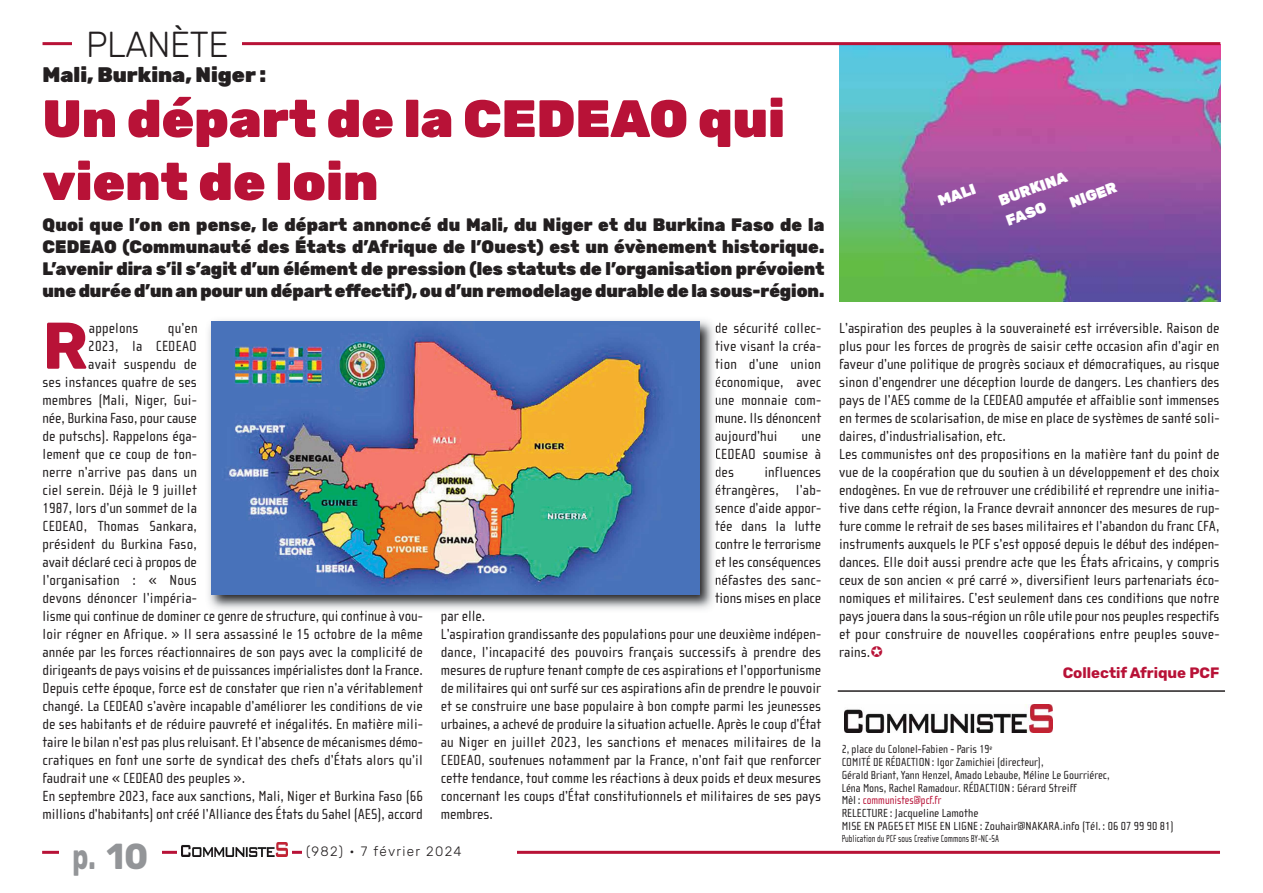
<style>
.page{position:relative;width:1263px;height:893px;background:#fff}
.page>*{position:absolute;margin:0;border:0;box-sizing:border-box;transform-origin:0 0}
.t1{font:700 65.85px "Rubik";color:#b81237}
.t2{font:900 52.5px/63px "Rubik";color:#b81237}
.t3{font:300 36px "Rubik";letter-spacing:-.015em;color:#231f20;scale:.95 1}
.t4{font:700 36px "Rubik";color:#939598;scale:.7 1}
.t5{font:900 21px "Rubik";color:#231f20}
.t6{font:900 18px/22px "Rubik";letter-spacing:-.005em;color:#231f20;text-align:justify;scale:.95 1}
.t7{font:15px/18px "Cholla Sans";color:#231f20;text-align:justify}
.t8{font:900 15px/21.3px "Rubik";color:#fff}
.t9{font:700 15px "Rubik";color:#b81237}
.t10{font:300 13.5px "Rubik";letter-spacing:.095em;color:#231f20}
.t11{font:12px/12.8px "Cholla Sans";color:#231f20;scale:.95 1}
.t12{font:10.5px "Cholla Sans";color:#231f20;scale:.8 1}
.s1{color:#b81237}
</style>
<div class="page">
<img style="left:839px;top:45px;width:381px;height:256px">
<hr style="left:42px;top:851px;width:1178px;height:3px;background:#b81237">
<hr style="left:43px;top:42px;width:1177px;height:3px;background:#b81237">
<div style="left:60px;top:835px;width:102px;height:46px;background:#fff"></div>
<div style="left:177px;top:842px;width:114px;height:19px;background:#fff"></div>
<img style="left:182px;top:843px;width:105px;height:14px">
<div style="left:302px;top:843px;width:215px;height:17px;background:#fff"></div>
<div style="left:73px;top:23px;width:169px;height:51px;background:#fff"></div>
<hr style="left:838px;top:690px;width:387px;height:2px;background:#231f20">
<img style="left:844px;top:705px;width:208px;height:27px">
<img style="left:208px;top:320px;width:510px;height:293px">
<svg style="left:716px;top:322px;width:3px;height:11px"></svg>
<svg style="left:715px;top:341px;width:4px;height:10px"></svg>
<svg style="left:715px;top:359px;width:4px;height:10px"></svg>
<img style="left:716px;top:376px;width:3px;height:14px">
<svg style="left:716px;top:395px;width:3px;height:10px"></svg>
<svg style="left:716px;top:412px;width:3px;height:11px"></svg>
<svg style="left:715px;top:431px;width:4px;height:28px"></svg>
<svg style="left:716px;top:467px;width:3px;height:10px"></svg>
<img style="left:716px;top:484px;width:3px;height:14px">
<svg style="left:716px;top:503px;width:3px;height:10px"></svg>
<svg style="left:715px;top:520px;width:4px;height:11px"></svg>
<svg style="left:716px;top:539px;width:3px;height:10px"></svg>
<svg style="left:716px;top:556px;width:3px;height:11px"></svg>
<svg style="left:716px;top:574px;width:3px;height:11px"></svg>
<svg style="left:715px;top:593px;width:4px;height:10px"></svg>
<img style="left:442px;top:611px;width:42px;height:2px">
<img style="left:212px;top:322px;width:488px;height:272px">
<h3 class="t3" style="left:86px;top:23px;width:151px">PLANÈTE</h3>
<h3 class="t5" style="left:43px;top:62px;width:225px">Mali, Burkina, Niger :</h3>
<h2 class="t2" style="left:43px;top:88px;width:744px">Un départ de la CEDEAO qui vient de loin</h2>
<p class="t6" style="left:43px;top:213px;width:824px">Quoi que l’on en pense, le départ annoncé du Mali, du Niger et du Burkina Faso de la CEDEAO (Communauté des États d’Afrique de l’Ouest) est un évènement historique.<br>L’avenir dira s’il s’agit d’un élément de pression (les statuts de l’organisation prévoient une durée d’un an pour un départ effectif), ou d’un remodelage durable de la sous-région.</p>
<h1 class="t1" style="left:43px;top:307px;width:47px">R</h1>
<p class="t7" style="left:89px;top:320px;width:51px">appelons</p>
<p class="t7" style="left:168px;top:320px;width:31px">qu’en</p>
<p class="t7" style="left:88px;top:338px;width:110px">2023, la CEDEAO</p>
<p class="t7" style="left:88px;top:356px;width:110px">avait suspendu de</p>
<p class="t7" style="left:43px;top:374px;width:156px">ses instances quatre de ses</p>
<p class="t7" style="left:43px;top:392px;width:156px">membres (Mali, Niger, Gui-</p>
<p class="t7" style="left:43px;top:410px;width:156px">née, Burkina Faso, pour cause</p>
<p class="t7" style="left:43px;top:428px;width:156px">de putschs). Rappelons éga-</p>
<p class="t7" style="left:43px;top:446px;width:156px">lement que ce coup de ton-</p>
<p class="t7" style="left:43px;top:464px;width:156px">nerre n’arrive pas dans un</p>
<p class="t7" style="left:43px;top:482px;width:156px">ciel serein. Déjà le 9 juillet</p>
<p class="t7" style="left:43px;top:500px;width:156px">1987, lors d’un sommet de la</p>
<p class="t7" style="left:43px;top:518px;width:156px">CEDEAO, Thomas Sankara,</p>
<p class="t7" style="left:43px;top:536px;width:156px">président du Burkina Faso,</p>
<p class="t7" style="left:43px;top:554px;width:156px">avait déclaré ceci à propos de</p>
<p class="t7" style="left:43px;top:572px;width:156px">l’organisation : « Nous</p>
<p class="t7" style="left:43px;top:590px;width:156px">devons dénoncer l’impéria-</p>
<p class="t7" style="left:43px;top:608px;width:382px">lisme qui continue de dominer ce genre de structure, qui continue à vou-</p>
<p class="t7" style="left:43px;top:626px;width:382px">loir régner en Afrique. » Il sera assassiné le 15 octobre de la même</p>
<p class="t7" style="left:43px;top:644px;width:382px">année par les forces réactionnaires de son pays avec la complicité de</p>
<p class="t7" style="left:43px;top:662px;width:382px">dirigeants de pays voisins et de puissances impérialistes dont la France.</p>
<p class="t7" style="left:43px;top:680px;width:382px">Depuis cette époque, force est de constater que rien n’a véritablement</p>
<p class="t7" style="left:43px;top:698px;width:382px">changé. La CEDEAO s’avère incapable d’améliorer les conditions de vie</p>
<p class="t7" style="left:43px;top:716px;width:382px">de ses habitants et de réduire pauvreté et inégalités. En matière mili-</p>
<p class="t7" style="left:43px;top:734px;width:382px">taire le bilan n’est pas plus reluisant. Et l’absence de mécanismes démo-</p>
<p class="t7" style="left:43px;top:752px;width:382px">cratiques en font une sorte de syndicat des chefs d’États alors qu’il</p>
<p class="t7" style="left:43px;top:770px;width:204px">faudrait une « CEDEAO des peuples ».</p>
<p class="t7" style="left:43px;top:788px;width:382px">En septembre 2023, face aux sanctions, Mali, Niger et Burkina Faso (66</p>
<p class="t7" style="left:43px;top:806px;width:382px">millions d’habitants) ont créé l’Alliance des États du Sahel (AES), accord</p>
<p class="t7" style="left:715px;top:320px;width:108px">de sécurité collec&shy;tive visant la créa&shy;tion d’une union économique, avec une monnaie com&shy;mune. Ils dénoncent aujourd’hui</p>
<p class="t7" style="left:715px;top:428px;width:108px;text-indent:87px">une CEDEAO soumise à des</p>
<p class="t7" style="left:715px;top:464px;width:108px;text-indent:49px">influences étrangères, l’ab&shy;sence d’aide appor&shy;tée dans la lutte contre le terrorisme et les conséquences néfastes des sanc&shy;tions mises en place</p>
<p class="t7" style="left:441px;top:608px;width:382px;text-align:left">par elle.<br>L’aspiration grandissante des populations pour une deuxième indépen&shy;dance, l’incapacité des pouvoirs français successifs à prendre des mesures de rupture tenant compte de ces aspirations et l’opportunisme de militaires qui ont surfé sur ces aspirations afin de prendre le pouvoir et se construire une base populaire à bon compte parmi les jeunesses urbaines, a achevé de produire la situation actuelle. Après le coup d’État au Niger en juillet 2023, les sanctions et menaces militaires de la CEDEAO, soutenues notamment par la France, n’ont fait que renforcer cette tendance, tout comme les réactions à deux poids et deux mesures concernant les coups d’État constitutionnels et militaires de ses pays membres.</p>
<h3 class="t4" style="left:73px;top:835px;width:110px">p. 10</h3>
<p class="t10" style="left:306px;top:843px;width:157px">(982) • 7 février 2024</p>
<p class="t8" style="left:935px;top:191px;width:41px;rotate:-20deg">MALI</p>
<p class="t8" style="left:996px;top:191px;width:73px;rotate:-20deg">BURKINA<br>FASO</p>
<p class="t8" style="left:1067px;top:193px;width:50px;rotate:-20deg">NIGER</p>
<p class="t7" style="left:839px;top:320px;width:382px;text-align:left">L’aspiration des peuples à la souveraineté est irréversible. Raison de plus pour les forces de progrès de saisir cette occasion afin d’agir en faveur d’une politique de progrès sociaux et démocratiques, au risque sinon d’engendrer une déception lourde de dangers. Les chantiers des pays de l’AES comme de la CEDEAO amputée et affaiblie sont immenses en termes de scolarisation, de mise en place de systèmes de santé soli&shy;daires, d’industrialisation, etc.<br>Les communistes ont des propositions en la matière tant du point de vue de la coopération que du soutien à un développement et des choix endogènes. En vue de retrouver une crédibilité et reprendre une initia&shy;tive dans cette région, la France devrait annoncer des mesures de rup&shy;ture comme le retrait de ses bases militaires et l’abandon du franc CFA, instruments auxquels le PCF s’est opposé depuis le début des indépen&shy;dances. Elle doit aussi prendre acte que les États africains, y compris ceux de son ancien « pré carré », diversifient leurs partenariats éco&shy;nomiques et militaires. C’est seulement dans ces conditions que notre pays jouera dans la sous-région un rôle utile pour nos peuples respectifs et pour construire de nouvelles coopérations entre peuples souve&shy;rains.</p>
<p class="t9" style="left:1063px;top:664px;width:158px">Collectif Afrique PCF</p>
<p class="t11" style="left:842px;top:744px;width:351px">2, place du Colonel-Fabien - Paris 19<sup>e<br></sup>COMITÉ DE RÉDACTION : Igor Zamichiei (directeur),<br>Gérald Briant, Yann Henzel, Amado Lebaube, Méline Le Gourriérec,<br>Léna Mons, Rachel Ramadour. RÉDACTION : Gérard Streiff<br>Mèl : <span class="s1">communistes@pcf.fr<br></span>RELECTURE : Jacqueline Lamothe<br>MISE EN PAGES ET MISE EN LIGNE : Zouhair@NAKARA.info (Tél. : 06 07 99 90 81)</p>
<p class="t12" style="left:842px;top:834px;width:198px">Publication du PCF sous Creative Commons BY-NC-SA</p>
</div>
